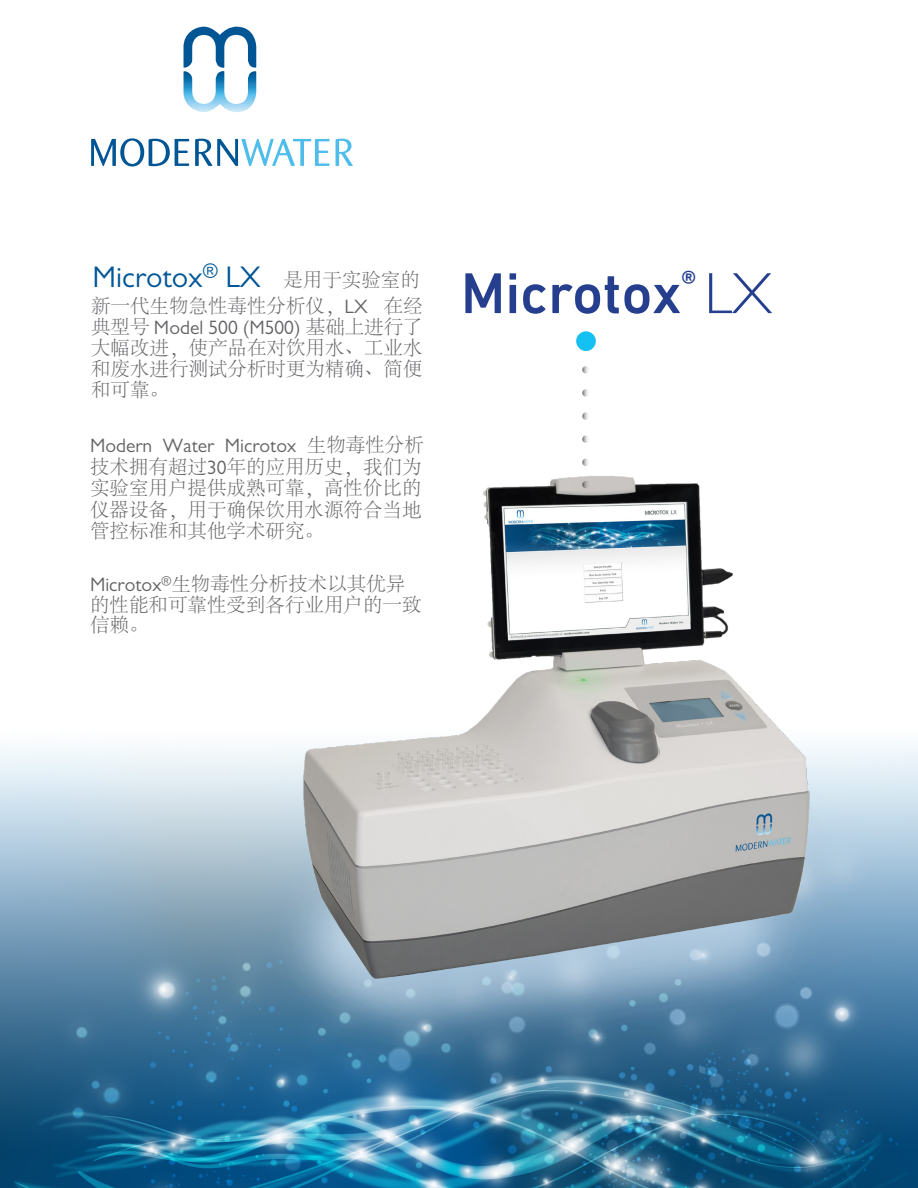
<style>
.page{position:relative;width:918px;height:1188px;background:#fff}
.page>*{position:absolute;margin:0;border:0;box-sizing:border-box;transform-origin:0 0}
.t1{font:500 58.5px "DIN Next LT Pro";color:#253f8e}
.t2{font:30px "Gill Sans";color:#005697}
.t3{font:300 19.5px/21.5px "Adobe Song Std";color:#636365;text-align:justify}
.t4{font:300 19.5px/21.1px "Adobe Song Std";color:#636266;text-align:justify}
.t5{font:19.5px "Gill Sans";color:#636365}
.t6{font:19.5px "Gill Sans";color:#636266}
.s1{font-family:"Adobe Song Std";font-weight:300;font-size:19.5px;color:#636266}
.s2{font-family:"Gill Sans";font-weight:400}
.s3{font-family:"Adobe Song Std";font-weight:300}
.s4{font-family:"Gill Sans";font-weight:300}
</style>
<div class="page">
<img style="left:0;top:744px;width:918px;height:444px">
<img style="left:241px;top:476px;width:632px;height:580px">
<svg style="left:582px;top:370px;width:6px;height:96px"></svg>
<div style="left:576px;top:331px;width:20px;height:20px;background:#15c0f2;border-radius:50%"></div>
<svg style="left:184px;top:26px;width:72px;height:86px"></svg>
<svg style="left:91px;top:138px;width:98px;height:28px"></svg>
<svg style="left:195px;top:139px;width:135px;height:27px"></svg>
<svg style="left:336px;top:139px;width:17px;height:27px"></svg>
<h2 class="t2" style="left:93px;top:259px;width:329px">Microtox<sup>®</sup> LX <span class="s1">是用于实验室的</span></h2>
<p class="t4" style="left:91px;top:296px;width:333px">新一代生物急性毒性分析仪，<span class="s2">LX</span> 在经</p>
<p class="t6" style="left:91px;top:316px;width:333px"><span class="s3">典型号</span> Model 500 (M500) <span class="s3">基础上进行了</span></p>
<p class="t4" style="left:91px;top:338px;width:333px">大幅改进，使产品在对饮用水、工业水和废水进行测试分析时更为精确、简便和可靠。</p>
<p class="t5" style="left:90px;top:435px;width:335px">Modern Water Microtox <span class="s3">生物毒性分析</span></p>
<p class="t3" style="left:90px;top:457px;width:333px">技术拥有超过<span class="s2">30</span>年的应用历史，我们为实验室用户提供成熟可靠，高性价比的仪器设备，用于确保饮用水源符合当地管控标准和其他学术研究。</p>
<p class="t3" style="left:90px;top:574px;width:333px;line-height:20.5px;text-align:left"><span class="s2">Microtox</span><sup>®</sup>生物毒性分析技术以其优异的性能和可靠性受到各行业用户的一致信赖。</p>
<p class="t1" style="left:461px;top:259px;width:313px">Microtox<sup>®</sup> <span class="s4">LX</span></p>
</div>
